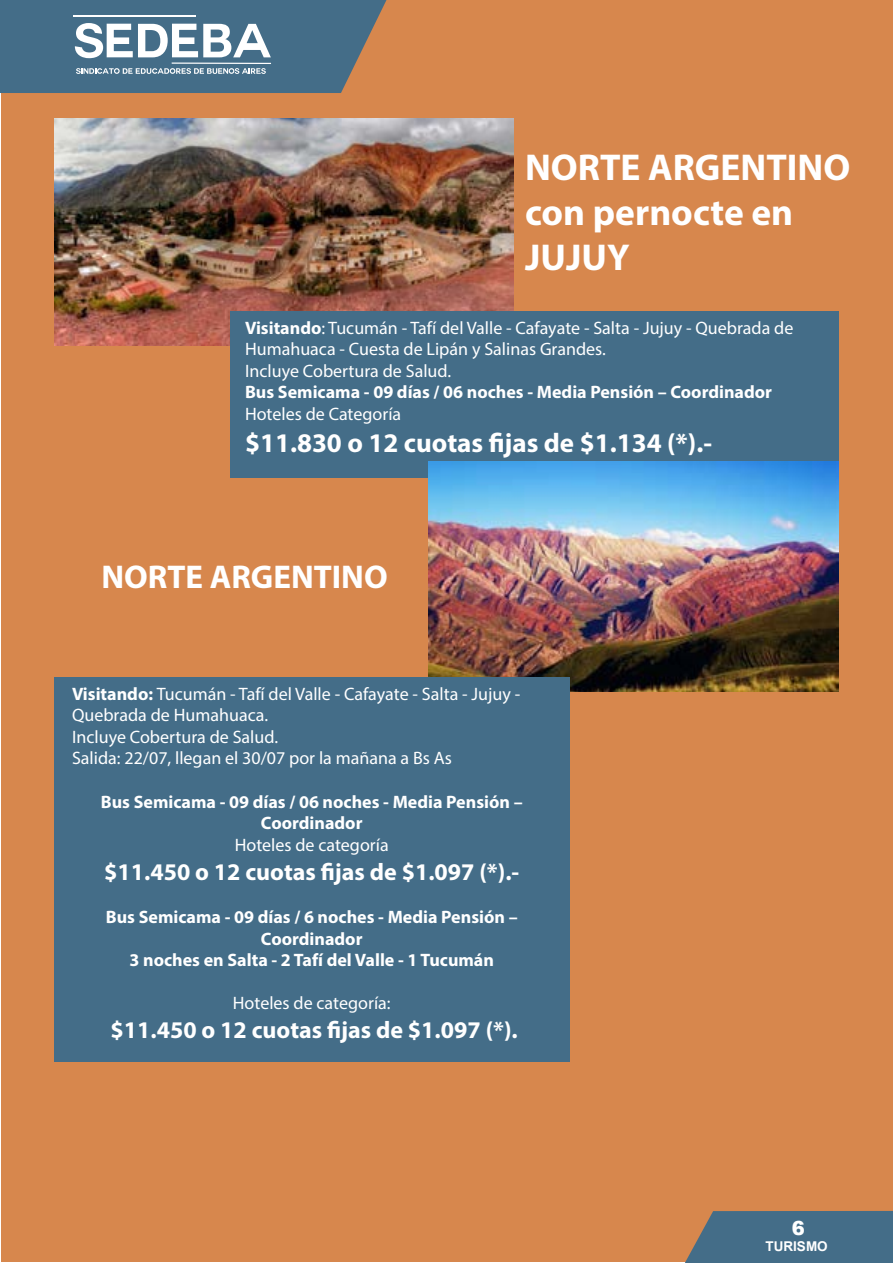
<style>
.page{position:relative;width:893px;height:1263px;background:#fff}
.page>*{position:absolute;margin:0;border:0;box-sizing:border-box;transform-origin:0 0}
.t1{font:700 37.5px/45px "Myriad Pro";color:#fff}
.t2{font:700 33px "Myriad Pro";color:#fff}
.t3{font:700 27px "Myriad Pro";color:#fff}
.t4{font:700 24px "Myriad Pro";color:#fff}
.t5{font:900 19.5px "Arial";color:#fff}
.t6{font:18px/21.6px "Myriad Pro";color:#fff}
.t7{font:700 18px/21.6px "Myriad Pro";color:#fff;text-align:center}
.t8{font:700 13.5px "Arial";color:#fff}
.s1{font-weight:700}
</style>
<div class="page">
<div style="left:1px;top:1px;width:891px;height:1261px;background:#d7874d"></div>
<svg style="left:685px;top:1211px;width:208px;height:52px;background:#4e6e83"></svg>
<svg style="left:0;top:0;width:386px;height:93px;background:#627f92"></svg>
<hr style="left:172px;top:63px;width:99px;height:1px;background:#fff">
<img style="left:54px;top:118px;width:459px;height:227px">
<div style="left:231px;top:311px;width:608px;height:167px;background:#446d88"></div>
<img style="left:428px;top:461px;width:411px;height:231px">
<div style="left:54px;top:677px;width:515px;height:384px;background:#446d88"></div>
<h1 class="t1" style="left:525px;top:144px;width:327px">NORTE ARGENTINO con pernocte en<br>JUJUY</h1>
<p class="t6" style="left:245px;top:316px;width:550px"><span class="s1">Visitando</span>: Tucumán - Tafí del Valle - Cafayate - Salta - Jujuy - Quebrada de<br>Humahuaca - Cuesta de Lipán y Salinas Grandes.<br>Incluye Cobertura de Salud.</p>
<p class="t7" style="left:245px;top:381px;width:528px">Bus Semicama - 09 días / 06 noches - Media Pensión – Coordinador</p>
<p class="t6" style="left:245px;top:403px;width:158px">Hoteles de Categoría</p>
<h3 class="t3" style="left:245px;top:426px;width:468px">$11.830 o 12 cuotas fijas de $1.134 (*).-</h3>
<h2 class="t2" style="left:101px;top:555px;width:288px">NORTE ARGENTINO</h2>
<p class="t6" style="left:72px;top:682px;width:450px"><span class="s1">Visitando:</span> Tucumán - Tafí del Valle - Cafayate - Salta - Jujuy - Quebrada de Humahuaca.<br>Incluye Cobertura de Salud.<br>Salida: 22/07, llegan el 30/07 por la mañana a Bs As</p>
<p class="t7" style="left:101px;top:790px;width:423px">Bus Semicama - 09 días / 06 noches - Media Pensión –<br>Coordinador</p>
<p class="t6" style="left:235px;top:834px;width:156px">Hoteles de categoría</p>
<h3 class="t4" style="left:104px;top:856px;width:417px">$11.450 o 12 cuotas fijas de $1.097 (*).-</h3>
<p class="t7" style="left:106px;top:905px;width:413px">Bus Semicama - 09 días / 6 noches - Media Pensión –<br>Coordinador<br>3 noches en Salta - 2 Tafí del Valle - 1 Tucumán</p>
<p class="t6" style="left:233px;top:992px;width:159px">Hoteles de categoría:</p>
<h3 class="t4" style="left:110px;top:1014px;width:409px">$11.450 o 12 cuotas fijas de $1.097 (*).</h3>
<p class="t5" style="left:792px;top:1214px;width:15px">6</p>
<p class="t8" style="left:765px;top:1237px;width:64px">TURISMO</p>
</div>
